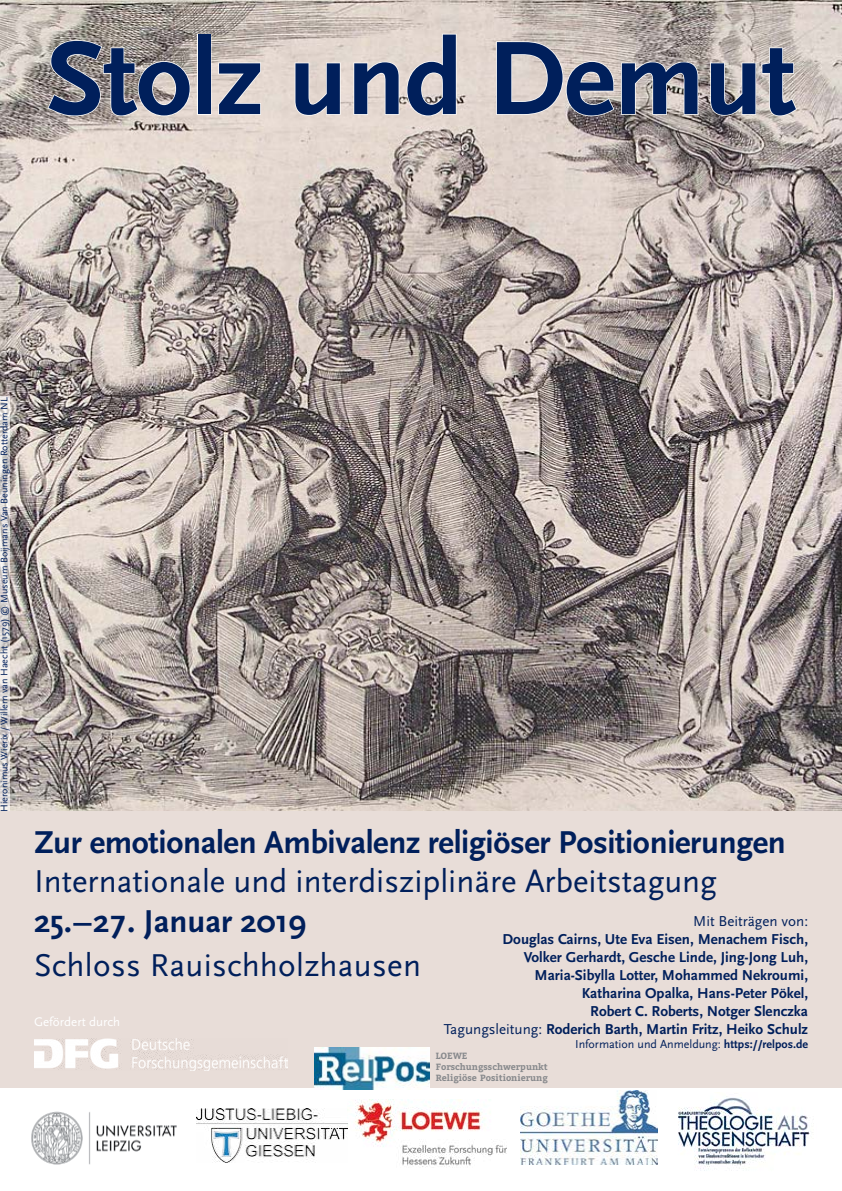
<style>
.page{position:relative;width:842px;height:1191px;background:#fff}
.page>*{position:absolute;margin:0;border:0;box-sizing:border-box;transform-origin:0 0}
.t1{font:700 109px "Scala Sans";letter-spacing:-.01em;color:#001f5b}
.t2{font:33px "Scala Sans";color:#001f5b}
.t3{font:700 33px "Scala Sans";letter-spacing:-.01em;color:#001f5b}
.t4{font:700 15px/18px "Scala Sans";color:#001f5b;text-align:right}
.t5{font:15px "Scala Sans";color:#001f5b}
.t6{font:13px "Scala Sans";color:#fff}
.t7{font:12px "Scala Sans";color:#001f5b}
.t8{font:10px "Scala Sans";color:#001f5b}
.t9{font:700 9px/10.9px "Bitter";color:#888a8d}
.s1{font-weight:400}
.s2{font-weight:700}
</style>
<div class="page">
<img style="left:0;top:0;width:842px;height:812px">
<div style="left:0;top:812px;width:842px;height:379px;background:#e8ddd8"></div>
<div style="left:0;top:1089px;width:842px;height:102px;background:#fff"></div>
<svg style="left:0;top:396px;width:10px;height:415px;background:#dbd8d6"></svg>
<svg style="left:47px;top:39px;width:144px;height:78px;background:#aba39e"></svg>
<div style="left:197px;top:34px;width:14px;height:81px;border:2px solid #fff"></div>
<svg style="left:217px;top:62px;width:45px;height:54px;background:#e8ddd6"></svg>
<svg style="left:294px;top:62px;width:47px;height:54px;background:#e7dcd5"></svg>
<svg style="left:353px;top:61px;width:47px;height:55px;background:#e8ded7"></svg>
<svg style="left:406px;top:33px;width:51px;height:84px;background:#e1d6cf"></svg>
<svg style="left:495px;top:41px;width:204px;height:76px;background:#c9bfba"></svg>
<svg style="left:709px;top:47px;width:89px;height:70px;background:#c5bcb7"></svg>
<img style="left:31px;top:1111px;width:166px;height:54px">
<img style="left:355px;top:1099px;width:152px;height:69px">
<img style="left:197px;top:1108px;width:151px;height:54px">
<img style="left:34px;top:1038px;width:254px;height:32px">
<img style="left:314px;top:1047px;width:115px;height:42px">
<img style="left:520px;top:1090px;width:137px;height:74px">
<img style="left:678px;top:1096px;width:135px;height:75px">
<h1 class="t1" style="left:46px;top:20px;width:751px">Stolz und Demut</h1>
<p class="t8" style="left:-1px;top:812px;width:416px;rotate:-90deg">Hieronimus Wierix / Willem van Haecht (1579) © Museum Boijmans Van Beuningen Rotterdam NL</p>
<h2 class="t3" style="left:34px;top:824px;width:753px">Zur emotionalen Ambivalenz religiöser Positionierungen</h2>
<h2 class="t2" style="left:34px;top:863px;width:684px">Internationale und interdisziplinäre Arbeitstagung</h2>
<h2 class="t3" style="left:34px;top:903px;width:274px">25.–27. Januar 2019</h2>
<h2 class="t2" style="left:34px;top:947px;width:388px">Schloss Rauischholzhausen</h2>
<p class="t5" style="left:693px;top:912px;width:116px">Mit Beiträgen von:</p>
<p class="t4" style="left:444px;top:930px;width:366px">Douglas Cairns, Ute Eva Eisen, Menachem Fisch,<br>Volker Gerhardt, Gesche Linde, Jing-Jong Luh, Maria-Sibylla Lotter, Mohammed Nekroumi,<br>Katharina Opalka, Hans-Peter Pökel,<br>Robert C. Roberts, Notger Slenczka<br><span class="s1">Tagungsleitung:</span> Roderich Barth, Martin Fritz, Heiko Schulz</p>
<p class="t7" style="left:575px;top:1037px;width:235px">Information und Anmeldung: <span class="s2">https://relpos.de</span></p>
<p class="t6" style="left:34px;top:1015px;width:88px">Gefördert durch</p>
<p class="t9" style="left:436px;top:1050px;width:114px">LOEWE<br>Forschungsschwerpunkt<br>Religiöse Positionierung</p>
</div>
